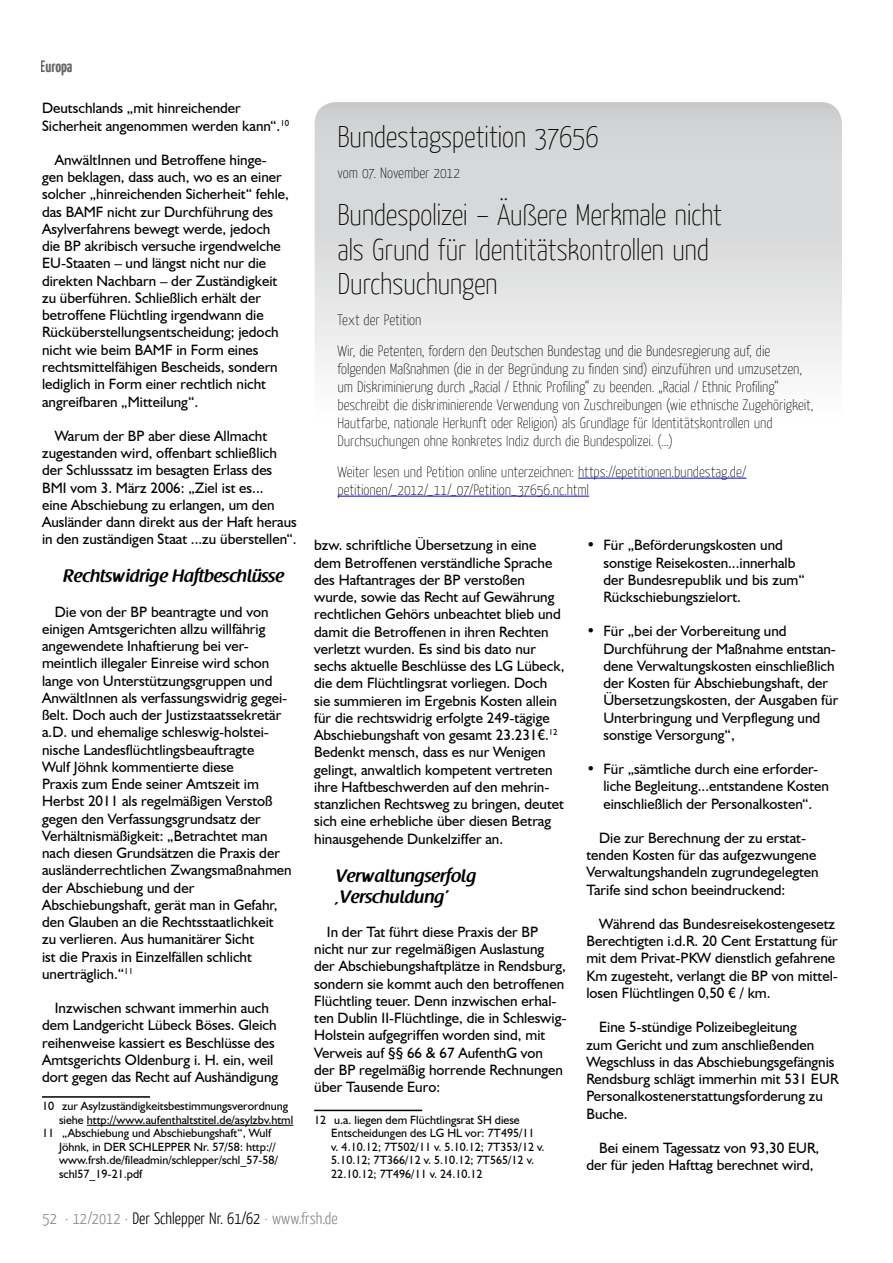
<style>
.page{position:relative;width:893px;height:1263px;background:#fff}
.page>*{position:absolute;margin:0;border:0;box-sizing:border-box;transform-origin:0 0}
.t1{font:100 30px/34.5px "Yanone Kaffeesatz";letter-spacing:-.015em;color:#000}
.t2{font:600 18px/21px "Raspoutine";color:#000}
.t3{font:300 16.5px "Yanone Kaffeesatz";color:#87888a}
.t4{font:700 16.5px "Yanone Kaffeesatz";letter-spacing:-.01em;color:#000}
.t5{font:15px/17.2px "Humanist 521 BT";color:#000}
.t6{font:100 15px/18px "Yanone Kaffeesatz";letter-spacing:-.005em;color:#000}
.t7{font:12px/13.5px "Humanist 521 BT";color:#000}
.s1{color:#000}
</style>
<div class="page">
<hr style="left:42px;top:1096px;width:108px;height:2px;background:#000">
<hr style="left:87px;top:1125px;width:206px;height:1px;background:#000">
<hr style="left:314px;top:1110px;width:108px;height:1px;background:#000">
<svg style="left:315px;top:102px;width:527px;height:395px"></svg>
<hr style="left:578px;top:478px;width:168px;height:1px;background:#00f">
<hr style="left:337px;top:496px;width:252px;height:1px;background:#00f">
<p class="t4" style="left:41px;top:55px;width:33px">Europa</p>
<p class="t5" style="left:42px;top:99px;width:249px">Deutschlands „mit hinreichender<br>Sicherheit angenommen werden kann“.<sup>10</sup></p>
<p class="t5" style="left:42px;top:151px;width:248px;text-indent:13px">AnwältInnen und Betroffene hinge&shy;gen beklagen, dass auch, wo es an einer solcher „hinreichenden Sicherheit“ fehle, das BAMF nicht zur Durchführung des Asylverfahrens bewegt werde, jedoch die BP akribisch versuche irgendwelche EU-Staaten – und längst nicht nur die direkten Nachbarn – der Zuständigkeit zu überführen. Schließlich erhält der betroffene Flüchtling irgendwann die Rücküberstellungsentscheidung; jedoch nicht wie beim BAMF in Form eines rechtsmittelfähigen Bescheids, sondern lediglich in Form einer rechtlich nicht angreifbaren „Mitteilung“.</p>
<p class="t5" style="left:42px;top:427px;width:256px;text-indent:13px">Warum der BP aber diese Allmacht zugestanden wird, offenbart schließlich der Schlusssatz im besagten Erlass des BMI vom 3. März 2006: „Ziel ist es...<br>eine Abschiebung zu erlangen, um den Ausländer dann direkt aus der Haft heraus in den zuständigen Staat ...zu überstellen“.</p>
<p class="t2" style="left:63px;top:566px;width:222px">Rechtswidrige Haftbeschlüsse</p>
<p class="t5" style="left:42px;top:602px;width:251px;text-indent:13px">Die von der BP beantragte und von einigen Amtsgerichten allzu willfährig angewendete Inhaftierung bei ver&shy;meintlich illegaler Einreise wird schon lange von Unterstützungsgruppen und AnwältInnen als verfassungswidrig gegei&shy;ßelt. Doch auch der Justizstaatssekretär a.D. und ehemalige schleswig-holstei&shy;nische Landesflüchtlingsbeauftragte<br>Wulf Jöhnk kommentierte diese<br>Praxis zum Ende seiner Amtszeit im Herbst 2011 als regelmäßigen Verstoß gegen den Verfassungsgrundsatz der Verhältnismäßigkeit: „Betrachtet man nach diesen Grundsätzen die Praxis der ausländerrechtlichen Zwangsmaßnahmen der Abschiebung und der Abschiebungshaft, gerät man in Gefahr, den Glauben an die Rechtsstaatlichkeit<br>zu verlieren. Aus humanitärer Sicht<br>ist die Praxis in Einzelfällen schlicht unerträglich.“<sup>11</sup></p>
<p class="t5" style="left:42px;top:999px;width:238px;text-align:center">Inzwischen schwant immerhin auch dem Landgericht Lübeck Böses. Gleich reihenweise kassiert es Beschlüsse des Amtsgerichts Oldenburg i. H. ein, weil dort gegen das Recht auf Aushändigung</p>
<p class="t7" style="left:42px;top:1099px;width:248px">10 zur Asylzuständigkeitsbestimmungsverordnung</p>
<p class="t7" style="left:59px;top:1113px;width:236px">siehe http://www.aufenthaltstitel.de/asylzbv.html</p>
<p class="t7" style="left:42px;top:1126px;width:231px">11 „Abschiebung und Abschiebungshaft“, Wulf</p>
<p class="t7" style="left:59px;top:1140px;width:218px">Jöhnk, in DER SCHLEPPER Nr. 57/58: http://</p>
<p class="t7" style="left:59px;top:1153px;width:221px">www.frsh.de/fileadmin/schlepper/schl_57-58/</p>
<p class="t7" style="left:59px;top:1167px;width:85px">schl57_19-21.pdf</p>
<h1 class="t1" style="left:337px;top:119px;width:263px">Bundestagspetition 37656</h1>
<p class="t6" style="left:337px;top:164px;width:124px">vom 07. November 2012</p>
<h1 class="t1" style="left:337px;top:197px;width:386px">Bundespolizei – Äußere Merkmale nicht als Grund für Identitätskontrollen und<br>Durchsuchungen</h1>
<p class="t6" style="left:337px;top:304px;width:434px;line-height:30.8px">Text der Petition<br>Wir, die Petenten, fordern den Deutschen Bundestag und die Bundesregierung auf, die</p>
<p class="t6" style="left:337px;top:359px;width:477px">folgenden Maßnahmen (die in der Begründung zu finden sind) einzuführen und umzusetzen, um Diskriminierung durch „Racial / Ethnic Profiling“ zu beenden. „Racial / Ethnic Profiling“ beschreibt die diskriminierende Verwendung von Zuschreibungen (wie ethnische Zugehörigkeit, Hautfarbe, nationale Herkunft oder Religion) als Grundlage für Identitätskontrollen und Durchsuchungen ohne konkretes Indiz durch die Bundespolizei. (...)</p>
<p class="t6" style="left:337px;top:462px;width:410px">Weiter lesen und Petition online unterzeichnen: https://epetitionen.bundestag.de/ petitionen/_2012/_11/_07/Petition_37656.nc.html</p>
<p class="t5" style="left:314px;top:536px;width:252px">bzw. schriftliche Übersetzung in eine dem Betroffenen verständliche Sprache des Haftantrages der BP verstoßen wurde, sowie das Recht auf Gewährung rechtlichen Gehörs unbeachtet blieb und damit die Betroffenen in ihren Rechten verletzt wurden. Es sind bis dato nur sechs aktuelle Beschlüsse des LG Lübeck, die dem Flüchtlingsrat vorliegen. Doch sie summieren im Ergebnis Kosten allein für die rechtswidrig erfolgte 249-tägige Abschiebungshaft von gesamt 23.231€.<sup>12<br></sup>Bedenkt mensch, dass es nur Wenigen gelingt, anwaltlich kompetent vertreten ihre Haftbeschwerden auf den mehrin&shy;stanzlichen Rechtsweg zu bringen, deutet sich eine erhebliche über diesen Betrag hinausgehende Dunkelziffer an.</p>
<p class="t2" style="left:335px;top:865px;width:142px">Verwaltungserfolg ‚Verschuldung’</p>
<p class="t5" style="left:314px;top:923px;width:254px;text-indent:13px">In der Tat führt diese Praxis der BP nicht nur zur regelmäßigen Auslastung der Abschiebungshaftplätze in Rendsburg, sondern sie kommt auch den betroffenen Flüchtling teuer. Denn inzwischen erhal&shy;ten Dublin II-Flüchtlinge, die in Schleswig-Holstein aufgegriffen worden sind, mit Verweis auf §§ 66 &amp; 67 AufenthG von der BP regelmäßig horrende Rechnungen über Tausende Euro:</p>
<p class="t7" style="left:331px;top:1113px;width:215px;text-indent:-17px">12 u.a. liegen dem Flüchtlingsrat SH diese Entscheidungen des LG HL vor: 7T495/11 v. 4.10.12; 7T502/11 v. 5.10.12; 7T353/12 v.<br>5.10.12; 7T366/12 v. 5.10.12; 7T565/12 v.<br>22.10.12; 7T496/11 v. 24.10.12</p>
<p class="t5" style="left:603px;top:536px;width:203px;text-indent:-17px">• Für „Beförderungskosten und sonstige Reisekosten...innerhalb der Bundesrepublik und bis zum“<br>Rückschiebungszielort.</p>
<p class="t5" style="left:603px;top:622px;width:236px;text-indent:-17px">• Für „bei der Vorbereitung und Durchführung der Maßnahme entstan&shy;dene Verwaltungskosten einschließlich der Kosten für Abschiebungshaft, der Übersetzungskosten, der Ausgaben für Unterbringung und Verpflegung und sonstige Versorgung“,</p>
<p class="t5" style="left:603px;top:760px;width:227px;text-indent:-17px">• Für „sämtliche durch eine erforder&shy;liche Begleitung...entstandene Kosten einschließlich der Personalkosten“.</p>
<p class="t5" style="left:586px;top:829px;width:234px;text-indent:13px">Die zur Berechnung der zu erstat&shy;tenden Kosten für das aufgezwungene Verwaltungshandeln zugrundegelegten Tarife sind schon beeindruckend:</p>
<p class="t5" style="left:586px;top:915px;width:253px;text-indent:13px">Während das Bundesreisekostengesetz Berechtigten i.d.R. 20 Cent Erstattung für mit dem Privat-PKW dienstlich gefahrene Km zugesteht, verlangt die BP von mittel&shy;losen Flüchtlingen 0,50 € / km.</p>
<p class="t5" style="left:586px;top:1018px;width:254px;text-indent:13px">Eine 5-stündige Polizeibegleitung<br>zum Gericht und zum anschließenden Wegschluss in das Abschiebungsgefängnis Rendsburg schlägt immerhin mit 531 EUR Personalkostenerstattungsforderung zu Buche.</p>
<p class="t5" style="left:586px;top:1139px;width:234px;text-indent:13px">Bei einem Tagessatz von 93,30 EUR, der für jeden Hafttag berechnet wird,</p>
<p class="t3" style="left:43px;top:1208px;width:297px">52 · 12/2012 · <span class="s1">Der Schlepper Nr. 61/62</span> · www.frsh.de</p>
</div>
